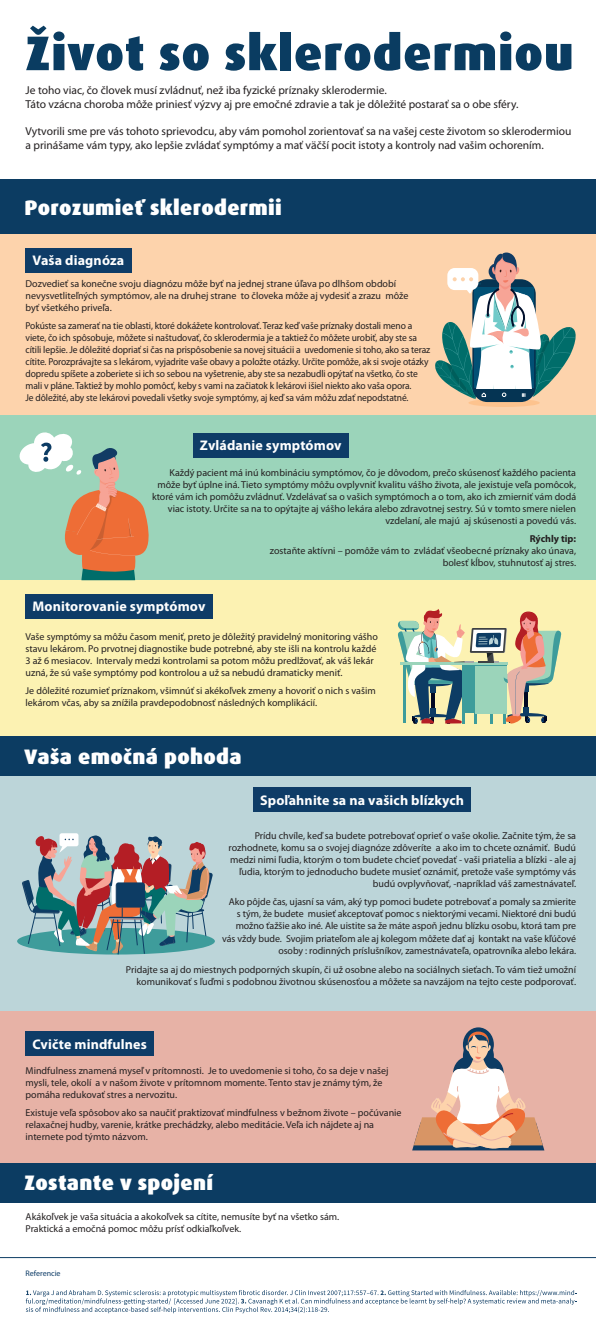
<style>
.page{position:relative;width:596px;height:1333px;background:#fff}
.page>*{position:absolute;margin:0;border:0;box-sizing:border-box;transform-origin:0 0}
.t1{font:900 21px "Dax CE";letter-spacing:.015em;color:#fff}
.t2{font:700 14px "Myriad Pro";letter-spacing:.01em;color:#fff}
.t3{font:11.5px/13.8px "Myriad Pro";color:#231f20}
.t4{font:10px/12px "Myriad Pro";color:#231f20}
.t5{font:10px/12px "Myriad Pro";color:#231f20;scale:.95 1}
.t6{font:700 10px "Myriad Pro";color:#231f20}
.t7{font:8px "Myriad Pro";color:#0e3c67}
</style>
<div class="page">
<div style="left:0;top:1145px;width:595px;height:57px;background:#0c3c62"></div>
<div style="left:0;top:180px;width:595px;height:57px;background:#0c3c62"></div>
<div style="left:0;top:725px;width:595px;height:57px;background:#0c3c62"></div>
<div style="left:0;top:234px;width:595px;height:181px;background:#fdd3ac"></div>
<svg style="left:26px;top:26px;width:117px;height:45px"></svg>
<svg style="left:159px;top:43px;width:49px;height:28px"></svg>
<svg style="left:225px;top:32px;width:52px;height:39px"></svg>
<div style="left:280px;top:32px;width:11px;height:38px;background:#0a3c61"></div>
<svg style="left:295px;top:32px;width:199px;height:39px"></svg>
<svg style="left:500px;top:31px;width:71px;height:40px"></svg>
<div style="left:0;top:580px;width:595px;height:156px;background:#fcf2b2"></div>
<div style="left:0;top:1010px;width:595px;height:153px;background:#e7b2a6"></div>
<div style="left:0;top:415px;width:595px;height:165px;background:#9bd4ba"></div>
<div style="left:0;top:776px;width:595px;height:234px;background:#bcd5d9"></div>
<hr style="left:0;top:1256px;width:595px;height:1px;background:#0d3c64">
<svg style="left:26px;top:1290px;width:550px;height:23px"></svg>
<svg style="left:468px;top:398px;width:71px;height:9px"></svg>
<svg style="left:462px;top:1027px;width:31px;height:34px"></svg>
<svg style="left:435px;top:252px;width:141px;height:147px"></svg>
<svg style="left:412px;top:1031px;width:132px;height:119px"></svg>
<svg style="left:22px;top:833px;width:191px;height:121px"></svg>
<svg style="left:398px;top:609px;width:162px;height:115px"></svg>
<svg style="left:19px;top:432px;width:130px;height:148px"></svg>
<div style="left:26px;top:1031px;width:128px;height:24px;background:#0e3c67"></div>
<div style="left:253px;top:787px;width:218px;height:25px;background:#0e3c67"></div>
<div style="left:26px;top:594px;width:187px;height:24px;background:#0e3c67"></div>
<div style="left:193px;top:433px;width:155px;height:24px;background:#0e3c67"></div>
<div style="left:26px;top:248px;width:106px;height:25px;background:#0e3c67"></div>
<p class="t3" style="left:26px;top:83px;width:494px">Je toho viac, čo človek musí zvládnuť, než iba fyzické príznaky sklerodermie.<br>Táto vzácna choroba môže priniesť výzvy aj pre emočné zdravie a tak je dôležité postarať sa o obe sféry.</p>
<p class="t3" style="left:26px;top:125px;width:547px">Vytvorili sme pre vás tohoto sprievodcu, aby vám pomohol zorientovať sa na vašej ceste životom so sklerodermiou a prinášame vám typy, ako lepšie zvládať symptómy a mať väčší pocit istoty a kontroly nad vašim ochorením.</p>
<h1 class="t1" style="left:25px;top:193px;width:259px">Porozumieť sklerodermii</h1>
<h2 class="t2" style="left:33px;top:253px;width:93px">Vaša diagnóza</h2>
<p class="t4" style="left:26px;top:278px;width:384px">Dozvedieť sa konečne svoju diagnózu môže byť na jednej strane úľava po dlhšom období nevysvetliteľných symptómov, ale na druhej strane to človeka môže aj vydesiť a zrazu môže byť všetkého priveľa.</p>
<p class="t5" style="left:26px;top:320px;width:427px">Pokúste sa zamerať na tie oblasti, ktoré dokážete kontrolovať. Teraz keď vaše príznaky dostali meno a viete, čo ich spôsobuje, môžete si naštudovať, čo sklerodermia je a taktiež čo môžete urobiť, aby ste sa cítili lepšie. Je dôležité dopriať si čas na prispôsobenie sa novej situácii a uvedomenie si toho, ako sa teraz cítite. Porozprávajte sa s lekárom, vyjadrite vaše obavy a položte otázky. Určite pomôže, ak si svoje otázky dopredu spíšete a zoberiete si ich so sebou na vyšetrenie, aby ste sa nezabudli opýtať na všetko, čo ste mali v pláne. Taktiež by mohlo pomôcť, keby s vami na začiatok k lekárovi išiel niekto ako vaša opora.<br>Je dôležité, aby ste lekárovi povedali všetky svoje symptómy, aj keď sa vám môžu zdať nepodstatné.</p>
<h2 class="t2" style="left:200px;top:437px;width:143px">Zvládanie symptómov</h2>
<p class="t4" style="left:152px;top:466px;width:425px;text-align:right">Každý pacient má inú kombináciu symptómov, čo je dôvodom, prečo skúsenosť každého pacienta môže byť úplne iná. Tieto symptómy môžu ovplyvniť kvalitu vášho života, ale jexistuje veľa pomôcok, ktoré vám ich pomôžu zvládnuť. Vzdelávať sa o vašich symptómoch a o tom, ako ich zmierniť vám dodá viac istoty. Určite sa na to opýtajte aj vášho lekára alebo zdravotnej sestry. Sú v tomto smere nielen vzdelaní, ale majú aj skúsenosti a povedú vás.</p>
<p class="t6" style="left:529px;top:532px;width:48px">Rýchly tip:</p>
<p class="t4" style="left:270px;top:544px;width:307px;text-align:right">zostaňte aktívni – pomôže vám to zvládať všeobecné príznaky ako únava, bolesť kĺbov, stuhnutosť aj stres.</p>
<h2 class="t2" style="left:33px;top:599px;width:174px">Monitorovanie symptómov</h2>
<p class="t4" style="left:26px;top:630px;width:353px">Vaše symptómy sa môžu časom meniť, preto je dôležitý pravidelný monitoring vášho stavu lekárom. Po prvotnej diagnostike bude potrebné, aby ste išli na kontrolu každé 3 až 6 mesiacov. Intervaly medzi kontrolami sa potom môžu predlžovať, ak váš lekár uzná, že sú vaše symptómy pod kontrolou a už sa nebudú dramaticky meniť.</p>
<p class="t4" style="left:26px;top:684px;width:351px">Je dôležité rozumieť príznakom, všimnúť si akékoľvek zmeny a hovoriť o nich s vašim lekárom včas, aby sa znížila pravdepodobnosť následných komplikácií.</p>
<h1 class="t1" style="left:25px;top:743px;width:218px">Vaša emočná pohoda</h1>
<h2 class="t2" style="left:260px;top:792px;width:205px">Spoľahnite sa na vašich blízkych</h2>
<p class="t4" style="left:228px;top:830px;width:349px;text-align:right">Prídu chvíle, keď sa budete potrebovať oprieť o vaše okolie. Začnite tým, že sa rozhodnete, komu sa o svojej diagnóze zdôveríte a ako im to chcete oznámiť. Budú medzi nimi ľudia, ktorým o tom budete chcieť povedať - vaši priatelia a blízki - ale aj ľudia, ktorým to jednoducho budete musieť oznámiť, pretože vaše symptómy vás budú ovplyvňovať, -napríklad váš zamestnávateľ.</p>
<p class="t4" style="left:222px;top:896px;width:355px;text-align:right">Ako pôjde čas, ujasní sa vám, aký typ pomoci budete potrebovať a pomaly sa zmierite<br>s tým, že budete musieť akceptovať pomoc s niektorými vecami. Niektoré dni budú možno ťažšie ako iné. Ale uistite sa že máte aspoň jednu blízku osobu, ktorá tam pre vás vždy bude. Svojim priateľom ale aj kolegom môžete dať aj kontakt na vaše kľúčové osoby : rodinných príslušníkov, zamestnávateľa, opatrovníka alebo lekára.</p>
<p class="t4" style="left:126px;top:964px;width:451px;text-align:right">Pridajte sa aj do miestnych podporných skupín, či už osobne alebo na sociálnych sieťach. To vám tiež umožní komunikovať s ľuďmi s podobnou životnou skúsenosťou a môžete sa navzájom na tejto ceste podporovať.</p>
<h2 class="t2" style="left:33px;top:1036px;width:116px">Cvičte mindfulnes</h2>
<p class="t4" style="left:26px;top:1065px;width:364px">Mindfulness znamená myseľ v prítomnosti. Je to uvedomenie si toho, čo sa deje v našej mysli, tele, okolí a v našom živote v prítomnom momente. Tento stav je známy tým, že pomáha redukovať stres a nervozitu.</p>
<p class="t4" style="left:26px;top:1107px;width:377px">Existuje veľa spôsobov ako sa naučiť praktizovať mindfulness v bežnom živote – počúvanie relaxačnej hudby, varenie, krátke prechádzky, alebo meditácie. Veľa ich nájdete aj na internete pod týmto názvom.</p>
<h1 class="t1" style="left:25px;top:1168px;width:190px">Zostante v spojení</h1>
<p class="t4" style="left:26px;top:1210px;width:315px">Akákoľvek je vaša situácia a akokoľvek sa cítite, nemusíte byť na všetko sám.<br>Praktická a emočná pomoc môžu prísť odkiaľkoľvek.</p>
<p class="t7" style="left:26px;top:1268px;width:37px">Referencie</p>
</div>
